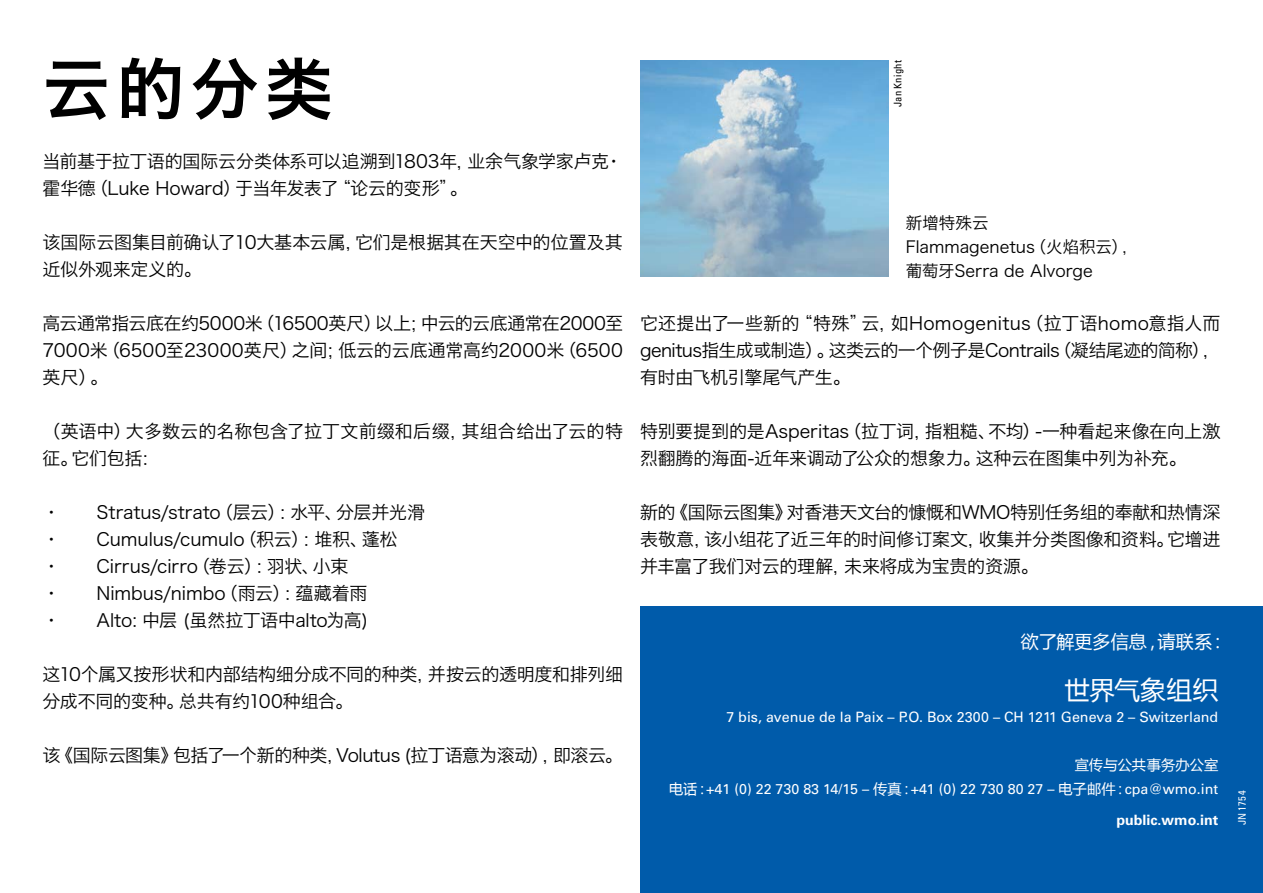
<style>
.page{position:relative;width:1263px;height:893px;background:#fff}
.page>*{position:absolute;margin:0;border:0;box-sizing:border-box;transform-origin:0 0}
.t1{font:67.5px "Hiragino Sans GB W6";color:#000}
.t2{font:25.5px "Microsoft Ya Hei";letter-spacing:.02em;color:#fff}
.t3{font:18px/27px "Hiragino Sans GB W3";letter-spacing:-.015em;color:#000}
.t4{font:18px "Microsoft Ya Hei";letter-spacing:.01em;color:#fff}
.t5{font:16.5px/24px "Hiragino Sans GB W3";color:#000}
.t6{font:14.25px "Univers LTCYR 55 Roman";color:#fff}
.t7{font:700 14.25px "Univers LTCYR 65";color:#fff}
.t8{font:14.25px "Microsoft Ya Hei";letter-spacing:.005em;color:#fff}
.t9{font:condensed 10.5px "Univers LTCYR 57";letter-spacing:.02em;color:#000}
.t10{font:condensed 10.5px "Univers LTCYR 57";letter-spacing:.035em;color:#fff}
.s1{font-family:"Microsoft Ya Hei"}
</style>
<div class="page">
<div style="left:640px;top:607px;width:623px;height:286px;background:#005baa"></div>
<img style="left:640px;top:60px;width:249px;height:216px">
<h1 class="t1" style="left:43px;top:45px;width:292px">云的分类</h1>
<p class="t3" style="left:43px;top:148px;width:582px">当前基于拉丁语的国际云分类体系可以追溯到1803年，业余气象学家卢克·霍华德（Luke Howard）于当年发表了“论云的变形”。</p>
<p class="t3" style="left:43px;top:229px;width:582px">该国际云图集目前确认了10大基本云属，它们是根据其在天空中的位置及其近似外观来定义的。</p>
<p class="t3" style="left:43px;top:310px;width:582px;text-align:justify">高云通常指云底在约5000米（16500英尺）以上；中云的云底通常在2000至7000米（6500至23000英尺）之间；低云的云底通常高约2000米（6500英尺）。</p>
<p class="t3" style="left:43px;top:418px;width:582px">（英语中）大多数云的名称包含了拉丁文前缀和后缀，其组合给出了云的特征。它们包括：</p>
<p class="t3" style="left:43px;top:499px;width:7px">•</p>
<p class="t3" style="left:97px;top:499px;width:330px">Stratus/strato（层云）：水平、分层并光滑</p>
<p class="t3" style="left:43px;top:526px;width:7px">•</p>
<p class="t3" style="left:97px;top:526px;width:302px">Cumulus/cumulo（积云）：堆积、蓬松</p>
<p class="t3" style="left:43px;top:553px;width:7px">•</p>
<p class="t3" style="left:97px;top:553px;width:253px">Cirrus/cirro（卷云）：羽状、小束</p>
<p class="t3" style="left:43px;top:580px;width:7px">•</p>
<p class="t3" style="left:97px;top:580px;width:272px">Nimbus/nimbo（雨云）：蕴藏着雨</p>
<p class="t3" style="left:43px;top:607px;width:7px">•</p>
<p class="t3" style="left:97px;top:607px;width:273px">Alto：中层 (虽然拉丁语中alto为高)</p>
<p class="t3" style="left:43px;top:661px;width:582px">这10个属又按形状和内部结构细分成不同的种类，并按云的透明度和排列细分成不同的变种。总共有约100种组合。</p>
<p class="t3" style="left:43px;top:742px;width:582px">该《国际云图集》包括了一个新的种类，Volutus (拉丁语意为滚动），即滚云。</p>
<p class="t9" style="left:891px;top:107px;width:48px;rotate:-90deg">Jan Knight</p>
<p class="t5" style="left:906px;top:210px;width:234px">新增特殊云<br>Flammagenetus（火焰积云），葡萄牙Serra de Alvorge</p>
<p class="t3" style="left:640px;top:310px;width:582px;text-align:justify">它还提出了一些新的“特殊”云，如Homogenitus（拉丁语homo意指人而genitus指生成或制造）。这类云的一个例子是Contrails（凝结尾迹的简称），有时由飞机引擎尾气产生。</p>
<p class="t3" style="left:640px;top:418px;width:582px">特别要提到的是Asperitas（拉丁词，指粗糙、不均）-一种看起来像在向上激烈翻腾的海面-近年来调动了公众的想象力。这种云在图集中列为补充。</p>
<p class="t3" style="left:640px;top:499px;width:582px;text-align:justify">新的《国际云图集》对香港天文台的慷慨和WMO特别任务组的奉献和热情深表敬意，该小组花了近三年的时间修订案文，收集并分类图像和资料。它增进并丰富了我们对云的理解，未来将成为宝贵的资源。</p>
<p class="t4" style="left:1021px;top:630px;width:207px">欲了解更多信息，请联系：</p>
<h2 class="t2" style="left:1064px;top:673px;width:155px">世界气象组织</h2>
<p class="t6" style="left:726px;top:707px;width:493px">7 bis, avenue de la Paix – P.O. Box 2300 – CH 1211 Geneva 2 – Switzerland</p>
<p class="t8" style="left:1075px;top:755px;width:145px">宣传与公共事务办公室</p>
<p class="t6" style="left:669px;top:779px;width:551px"><span class="s1">电话：</span>+41 (0) 22 730 83 14/15 – <span class="s1">传真：</span>+41 (0) 22 730 80 27 – <span class="s1">电子邮件：</span>cpa@wmo.int</p>
<p class="t7" style="left:1116px;top:810px;width:103px">public.wmo.int</p>
<p class="t10" style="left:1235px;top:825px;width:36px;rotate:-90deg">JN 1754</p>
</div>
